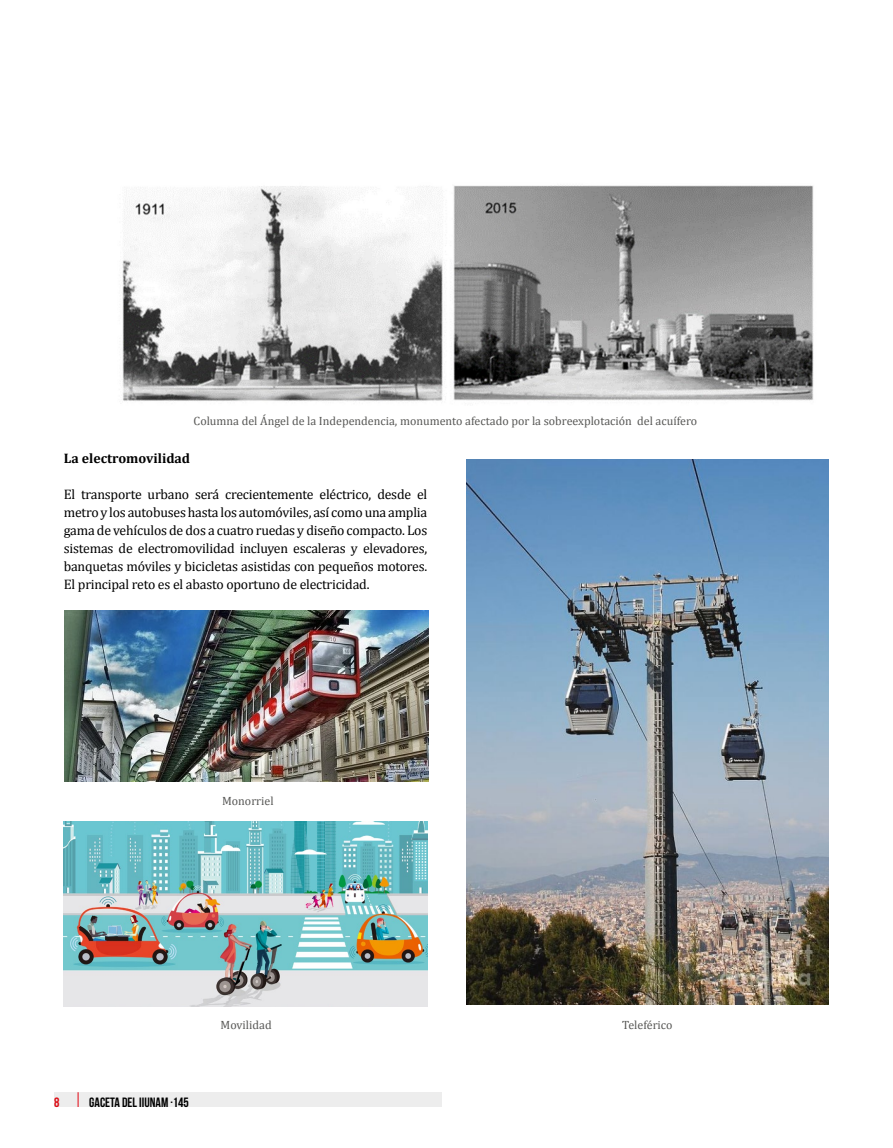
<style>
.page{position:relative;width:893px;height:1148px;background:#fff}
.page>*{position:absolute;margin:0;border:0;box-sizing:border-box;transform-origin:0 0}
.t1{font:13.8px/18px "Cambria";letter-spacing:-.015em;color:#000;text-align:justify}
.t2{font:700 13.8px "Cambria";color:#000}
.t3{font:700 13.5px "Bebas Neue";color:#000}
.t4{font:700 13.5px "Bebas Neue";color:#dc0c15}
.t5{font:12px "Cambria";color:#585856}
</style>
<div class="page">
<div style="left:54px;top:1092px;width:388px;height:14px;background:#ededed"></div>
<img style="left:122px;top:185px;width:692px;height:216px">
<img style="left:65px;top:611px;width:363px;height:170px">
<img style="left:466px;top:459px;width:363px;height:544px">
<img style="left:64px;top:821px;width:363px;height:184px">
<p class="t5" style="left:194px;top:414px;width:505px">Columna del Ángel de la Independencia, monumento afectado por la sobreexplotación del acuífero</p>
<p class="t2" style="left:64px;top:448px;width:128px">La electromovilidad</p>
<p class="t1" style="left:64px;top:485px;width:365px">El transporte urbano será crecientemente eléctrico, desde el metro y los autobuses hasta los automóviles, así como una amplia gama de vehículos de dos a cuatro ruedas y diseño compacto. Los sistemas de electromovilidad incluyen escaleras y elevadores, banquetas móviles y bicicletas asistidas con pequeños motores.<br>El principal reto es el abasto oportuno de electricidad.</p>
<p class="t5" style="left:222px;top:794px;width:53px">Monorriel</p>
<p class="t4" style="left:54px;top:1094px;width:7px">8</p>
<p class="t3" style="left:89px;top:1094px;width:101px">GACETA DEL IIUNAM ·145</p>
<p class="t5" style="left:221px;top:1017px;width:53px">Movilidad</p>
<p class="t5" style="left:622px;top:1017px;width:52px">Teleférico</p>
</div>
